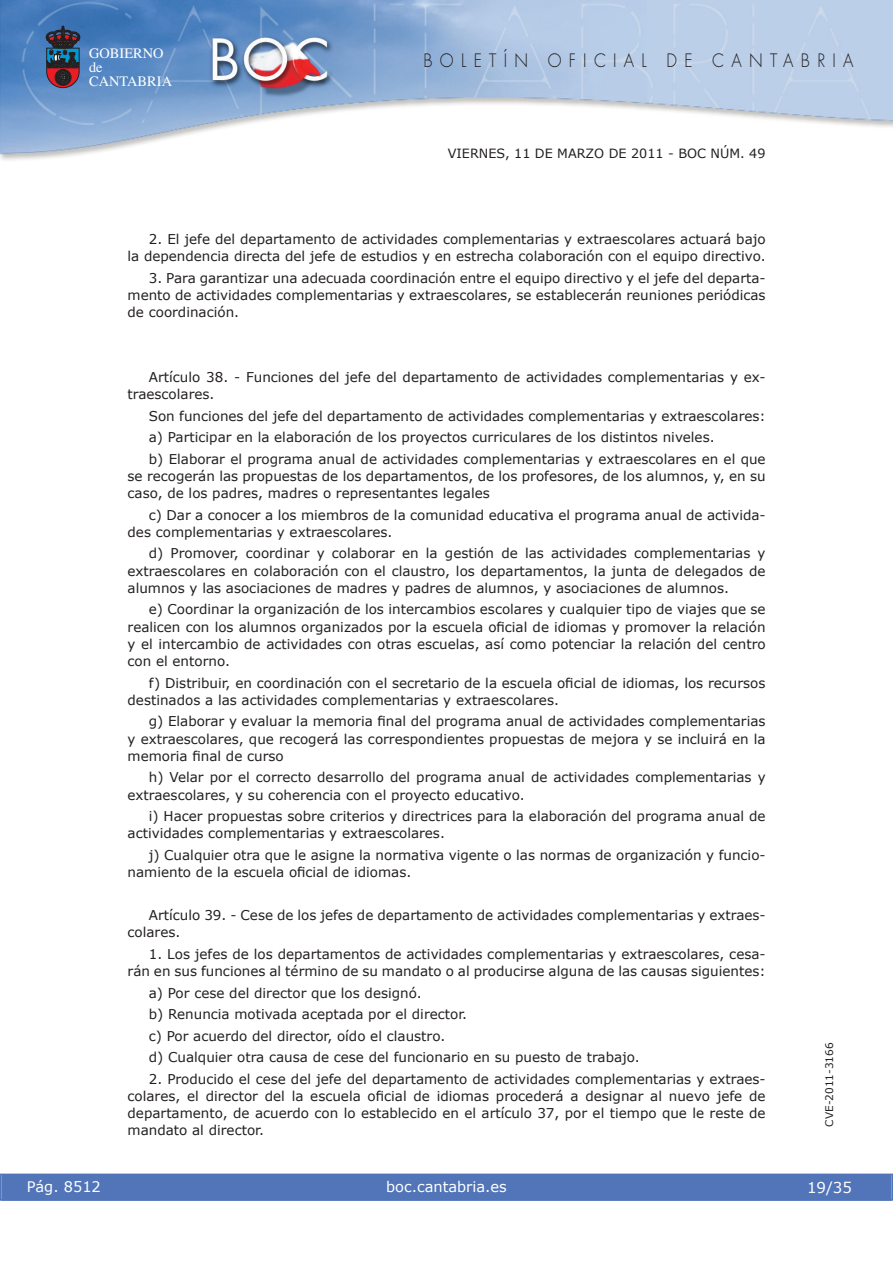
<style>
.page{position:relative;width:893px;height:1263px;background:#fff}
.page>*{position:absolute;margin:0;border:0;box-sizing:border-box;transform-origin:0 0}
.t1{font:300 18px "Futura";letter-spacing:.45em;color:#231f20;scale:.9 1}
.t2{font:15px "Verdana";color:#fff}
.t3{font:14.55px "Verdana";color:#fff}
.t4{font:14.4px/14.1px "Times";color:#fff}
.t5{font:13.5px/17.2px "Verdana";color:#231f20}
.t6{font:12.75px "Verdana";color:#231f20}
.t7{font:10.5px "Verdana";color:#231f20}
</style>
<div class="page">
<img style="left:0;top:0;width:893px;height:161px">
<svg style="left:46px;top:26px;width:34px;height:62px;background:#464054"></svg>
<div style="left:1px;top:1174px;width:890px;height:27px;background:#5175b8"></div>
<div style="left:0;top:1174px;width:893px;height:27px;border:1px solid #5175b8"></div>
<p class="t4" style="left:89px;top:47px;width:85px">GOBIERNO de<br>CANTABRIA</p>
<h1 class="t1" style="left:423px;top:52px;width:479px">BOLETÍN OFICIAL DE CANTABRIA</h1>
<p class="t6" style="left:448px;top:145px;width:319px">VIERNES, 11 DE MARZO DE 2011 - BOC NÚM. 49</p>
<p class="t5" style="left:128px;top:230px;width:639px;text-align:right">2. El jefe del departamento de actividades complementarias y extraescolares actuará bajo<br>la dependencia directa del jefe de estudios y en estrecha colaboración con el equipo directivo.</p>
<p class="t5" style="left:128px;top:269px;width:639px;text-align:justify;text-indent:21px">3. Para garantizar una adecuada coordinación entre el equipo directivo y el jefe del departa&shy;mento de actividades complementarias y extraescolares, se establecerán reuniones periódicas de coordinación.</p>
<p class="t5" style="left:128px;top:368px;width:639px;text-indent:21px">Artículo 38. - Funciones del jefe del departamento de actividades complementarias y ex&shy;traescolares.</p>
<p class="t5" style="left:149px;top:405px;width:618px;line-height:21.5px">Son funciones del jefe del departamento de actividades complementarias y extraescolares: a) Participar en la elaboración de los proyectos curriculares de los distintos niveles.<br>b) Elaborar el programa anual de actividades complementarias y extraescolares en el que</p>
<p class="t5" style="left:128px;top:467px;width:640px">se recogerán las propuestas de los departamentos, de los profesores, de los alumnos, y, en su caso, de los padres, madres o representantes legales</p>
<p class="t5" style="left:128px;top:506px;width:639px;text-indent:21px">c) Dar a conocer a los miembros de la comunidad educativa el programa anual de activida&shy;des complementarias y extraescolares.</p>
<p class="t5" style="left:128px;top:544px;width:639px;text-align:justify;text-indent:21px">d) Promover, coordinar y colaborar en la gestión de las actividades complementarias y extraescolares en colaboración con el claustro, los departamentos, la junta de delegados de alumnos y las asociaciones de madres y padres de alumnos, y asociaciones de alumnos.</p>
<p class="t5" style="left:128px;top:600px;width:639px;text-align:justify;text-indent:21px">e) Coordinar la organización de los intercambios escolares y cualquier tipo de viajes que se realicen con los alumnos organizados por la escuela oficial de idiomas y promover la relación y el intercambio de actividades con otras escuelas, así como potenciar la relación del centro con el entorno.</p>
<p class="t5" style="left:128px;top:674px;width:639px;text-indent:21px">f) Distribuir, en coordinación con el secretario de la escuela oficial de idiomas, los recursos destinados a las actividades complementarias y extraescolares.</p>
<p class="t5" style="left:128px;top:712px;width:639px;text-align:justify;text-indent:21px">g) Elaborar y evaluar la memoria final del programa anual de actividades complementarias y extraescolares, que recogerá las correspondientes propuestas de mejora y se incluirá en la memoria final de curso</p>
<p class="t5" style="left:128px;top:768px;width:639px;text-indent:21px">h) Velar por el correcto desarrollo del programa anual de actividades complementarias y extraescolares, y su coherencia con el proyecto educativo.</p>
<p class="t5" style="left:128px;top:807px;width:639px;text-indent:21px">i) Hacer propuestas sobre criterios y directrices para la elaboración del programa anual de actividades complementarias y extraescolares.</p>
<p class="t5" style="left:128px;top:846px;width:639px;text-indent:21px">j) Cualquier otra que le asigne la normativa vigente o las normas de organización y funcio&shy;namiento de la escuela oficial de idiomas.</p>
<p class="t5" style="left:128px;top:906px;width:639px;text-indent:21px">Artículo 39. - Cese de los jefes de departamento de actividades complementarias y extraes&shy;colares.</p>
<p class="t5" style="left:128px;top:945px;width:639px;text-align:right">1. Los jefes de los departamentos de actividades complementarias y extraescolares, cesa&shy;rán en sus funciones al término de su mandato o al producirse alguna de las causas siguientes:</p>
<p class="t5" style="left:149px;top:981px;width:492px;line-height:21.5px">a) Por cese del director que los designó.<br>b) Renuncia motivada aceptada por el director.<br>c) Por acuerdo del director, oído el claustro.<br>d) Cualquier otra causa de cese del funcionario en su puesto de trabajo.</p>
<p class="t5" style="left:128px;top:1070px;width:639px;text-align:justify;text-indent:21px">2. Producido el cese del jefe del departamento de actividades complementarias y extraes&shy;colares, el director del la escuela oficial de idiomas procederá a designar al nuevo jefe de departamento, de acuerdo con lo establecido en el artículo 37, por el tiempo que le reste de mandato al director.</p>
<p class="t7" style="left:823px;top:1127px;width:86px;rotate:-90deg">CVE-2011-3166</p>
<p class="t3" style="left:27px;top:1177px;width:76px">Pág. 8512</p>
<p class="t3" style="left:386px;top:1178px;width:122px">boc.cantabria.es</p>
<p class="t2" style="left:807px;top:1178px;width:46px">19/35</p>
</div>
